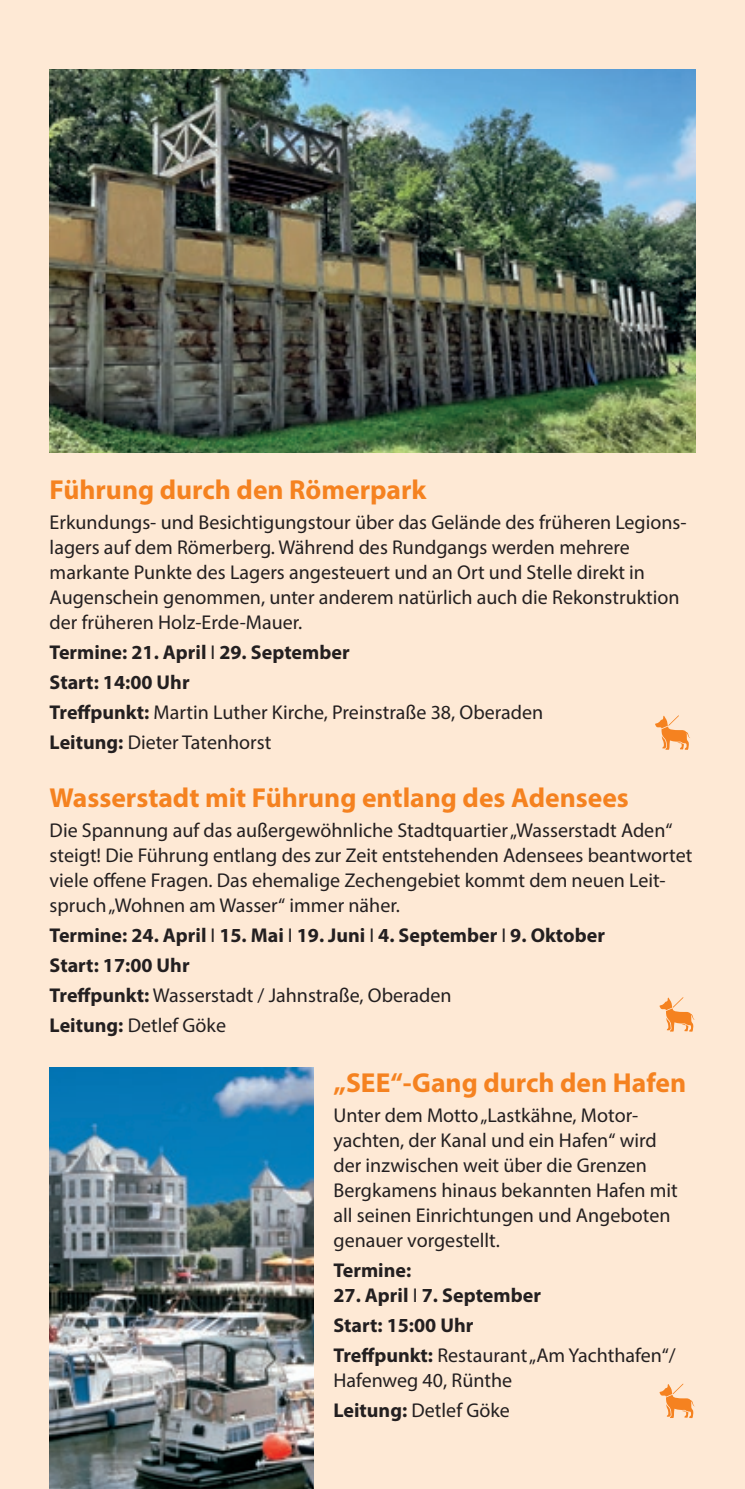
<style>
.page{position:relative;width:745px;height:1489px;background:#fff}
.page>*{position:absolute;margin:0;border:0;box-sizing:border-box;transform-origin:0 0}
.t1{font:700 27.5px "Myriad Pro";color:#f58220}
.t2{font:20px/25px "Myriad Pro";color:#231f20}
.t3{font:700 20px/30px "Myriad Pro";color:#231f20}
.s1{font-weight:400}
.s2{font-weight:700}
</style>
<div class="page">
<div style="left:0;top:0;width:744px;height:1488px;background:#fee9d5"></div>
<img style="left:50px;top:70px;width:644px;height:382px">
<img style="left:50px;top:1067px;width:264px;height:421px">
<svg style="left:655px;top:715px;width:35px;height:34px"></svg>
<svg style="left:659px;top:1383px;width:35px;height:34px"></svg>
<svg style="left:659px;top:997px;width:35px;height:34px"></svg>
<h1 class="t1" style="left:50px;top:472px;width:378px">Führung durch den Römerpark</h1>
<p class="t2" style="left:50px;top:509px;width:638px">Erkundungs- und Besichtigungstour über das Gelände des früheren Legions&shy;lagers auf dem Römerberg. Während des Rundgangs werden mehrere markante Punkte des Lagers angesteuert und an Ort und Stelle direkt in Augenschein genommen, unter anderem natürlich auch die Rekonstruktion der früheren Holz-Erde-Mauer.</p>
<p class="t3" style="left:50px;top:637px;width:495px">Termine: 21. April <span class="s1">I</span> 29. September<br>Start: 14:00 Uhr<br>Treffpunkt: <span class="s1">Martin Luther Kirche, Preinstraße 38, Oberaden </span>Leitung: <span class="s1">Dieter Tatenhorst</span></p>
<h1 class="t1" style="left:50px;top:779px;width:580px">Wasserstadt mit Führung entlang des Adensees</h1>
<p class="t2" style="left:50px;top:817px;width:643px">Die Spannung auf das außergewöhnliche Stadtquartier „Wasserstadt Aden“ steigt! Die Führung entlang des zur Zeit entstehenden Adensees beantwortet viele offene Fragen. Das ehemalige Zechengebiet kommt dem neuen Leit&shy;spruch „Wohnen am Wasser“ immer näher.</p>
<p class="t3" style="left:50px;top:919px;width:556px">Termine: 24. April <span class="s1">I</span> 15. Mai <span class="s1">I</span> 19. Juni <span class="s1">I</span> 4. September <span class="s1">I</span> 9. Oktober Start: 17:00 Uhr<br>Treffpunkt: <span class="s1">Wasserstadt / Jahnstraße, Oberaden<br></span>Leitung: <span class="s1">Detlef Göke</span></p>
<h1 class="t1" style="left:333px;top:1064px;width:354px">„SEE“-Gang durch den Hafen</h1>
<p class="t2" style="left:333px;top:1102px;width:345px">Unter dem Motto „Lastkähne, Motor&shy;yachten, der Kanal und ein Hafen“ wird der inzwischen weit über die Grenzen Bergkamens hinaus bekannten Hafen mit all seinen Einrichtungen und Angeboten genauer vorgestellt.</p>
<p class="t3" style="left:333px;top:1254px;width:79px">Termine:</p>
<p class="t3" style="left:333px;top:1279px;width:343px">27. April <span class="s1">I</span> 7. September<br>Start: 15:00 Uhr<br>Treffpunkt: <span class="s1">Restaurant „Am Yachthafen“/</span></p>
<p class="t2" style="left:333px;top:1364px;width:180px;line-height:30px">Hafenweg 40, Rünthe<br><span class="s2">Leitung:</span> Detlef Göke</p>
</div>
